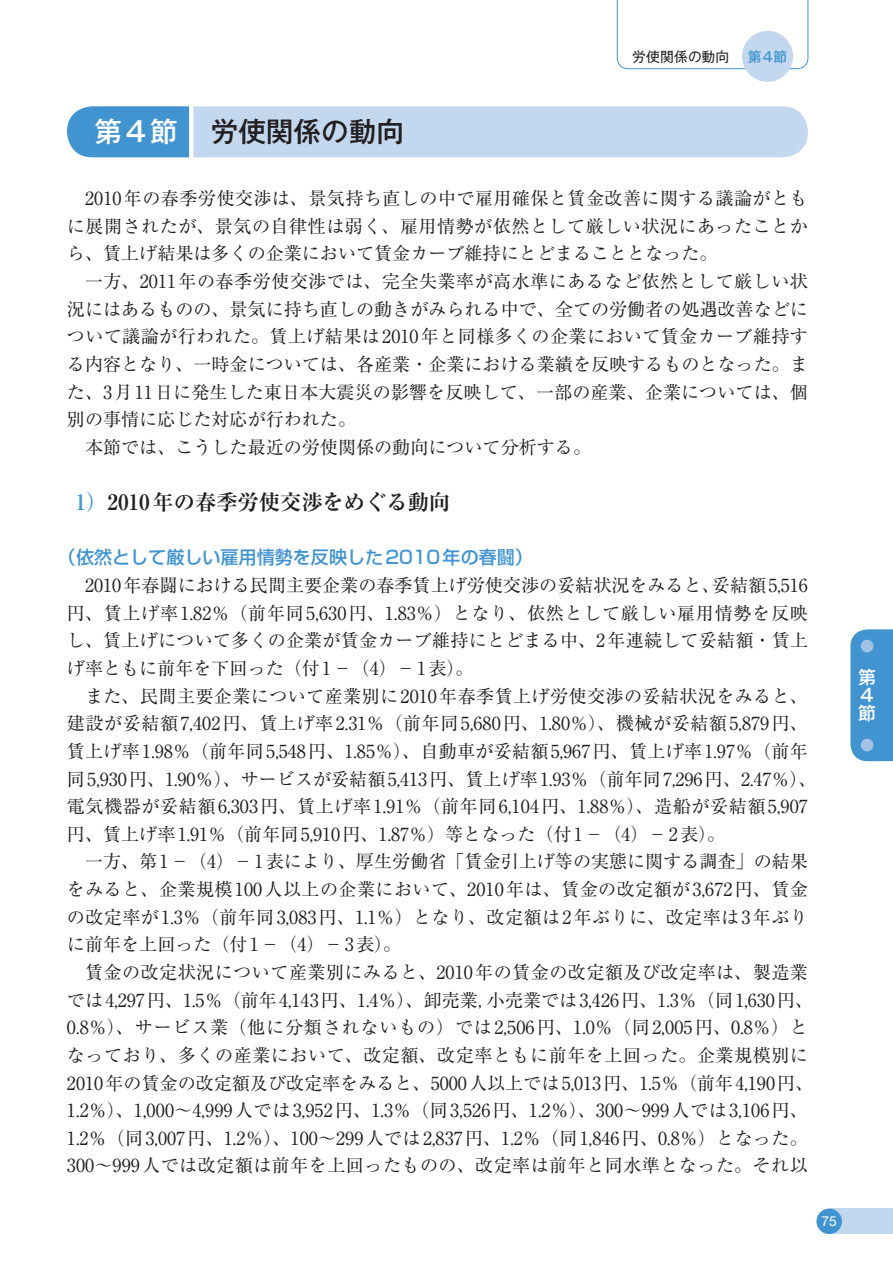
<style>
.page{position:relative;width:893px;height:1263px;background:#fff}
.page>*{position:absolute;margin:0;border:0;box-sizing:border-box;transform-origin:0 0}
.t1{font:500 27.6px "Gothic MB101 Pro";color:#231f20}
.t2{font:700 21.3px "Ryumin Pro";color:#231f20}
.t3{font:18px/27.6px "Ryumin Pro";letter-spacing:.01em;color:#231f20;text-align:justify}
.t4{font:500 18px "Shin Go Pro";color:#4194d0}
.t5{font:500 18px/18px "Gothic MB101 Pro";color:#fff;text-align:justify}
.t6{font:13.8px "Gothic MB101 Pro";letter-spacing:.005em;color:#231f20}
.t7{font:500 13.8px "Gothic MB101 Pro";color:#4194d0}
.t8{font:13.8px "Helvetica Neue LT Std";color:#fff}
.s1{color:#fff}
.s2{color:#4194d0}
</style>
<div class="page">
<svg style="left:67px;top:106px;width:741px;height:51px"></svg>
<svg style="left:616px;top:0;width:193px;height:70px"></svg>
<div style="left:829px;top:1208px;width:64px;height:26px;background:#c3d7ee"></div>
<div style="left:816px;top:1208px;width:26px;height:26px;background:#4194d0;border-radius:50%"></div>
<div style="left:742px;top:31px;width:51px;height:51px;background:#c3d7ee;border-radius:50%"></div>
<div style="left:850px;top:629px;width:43px;height:132px;background:#4194d0"></div>
<div style="left:861px;top:640px;width:12px;height:12px;background:#a1c1e5;border-radius:50%"></div>
<div style="left:861px;top:739px;width:12px;height:12px;background:#a1c1e5;border-radius:50%"></div>
<p class="t6" style="left:632px;top:45px;width:99px">労使関係の動向</p>
<p class="t7" style="left:748px;top:45px;width:41px">第4節</p>
<h1 class="t1" style="left:94px;top:109px;width:311px"><span class="s1">第4節</span> 労使関係の動向</h1>
<p class="t3" style="left:67px;top:183px;width:742px;text-indent:18px">2010年の春季労使交渉は、景気持ち直しの中で雇用確保と賃金改善に関する議論がともに展開されたが、景気の自律性は弱く、雇用情勢が依然として厳しい状況にあったことから、賃上げ結果は多くの企業において賃金カーブ維持にとどまることとなった。</p>
<p class="t3" style="left:85px;top:266px;width:724px">一方、2011年の春季労使交渉では、完全失業率が高水準にあるなど依然として厳しい状</p>
<p class="t3" style="left:67px;top:294px;width:742px">況にはあるものの、景気に持ち直しの動きがみられる中で、全ての労働者の処遇改善などに</p>
<p class="t3" style="left:67px;top:322px;width:743px">ついて議論が行われた。賃上げ結果は2010年と同様多くの企業において賃金カーブ維持す</p>
<p class="t3" style="left:67px;top:349px;width:742px">る内容となり、一時金については、各産業・企業における業績を反映するものとなった。ま</p>
<p class="t3" style="left:67px;top:377px;width:742px">た、3月 11日に発生した東日本大震災の影響を反映して、一部の産業、企業については、個</p>
<p class="t3" style="left:67px;top:404px;width:291px">別の事情に応じた対応が行われた。</p>
<p class="t3" style="left:85px;top:432px;width:507px">本節では、こうした最近の労使関係の動向について分析する。</p>
<p class="t2" style="left:75px;top:485px;width:376px"><span class="s2">1）</span>2010年の春季労使交渉をめぐる動向</p>
<p class="t4" style="left:58px;top:543px;width:477px">（依然として厳しい雇用情勢を反映した2010年の春闘）</p>
<p class="t3" style="left:67px;top:570px;width:743px;text-indent:18px">2010年春闘における民間主要企業の春季賃上げ労使交渉の妥結状況をみると、妥結額 5,516円、賃上げ率1.82％（前年同5,630円、1.83％）となり、依然として厳しい雇用情勢を反映し、賃上げについて多くの企業が賃金カーブ維持にとどまる中、2年連続して妥結額・賃上げ率ともに前年を下回った（付 1−（4）− 1表）。</p>
<p class="t3" style="left:67px;top:681px;width:751px;text-align:left;text-indent:18px">また、民間主要企業について産業別に2010年春季賃上げ労使交渉の妥結状況をみると、建設が妥結額 7,402円、賃上げ率 2.31％（前年同 5,680円、1.80％）、機械が妥結額 5,879円、賃上げ率 1.98％（前年同 5,548円、1.85％）、自動車が妥結額 5,967円、賃上げ率 1.97％（前年同 5,930円、1.90％）、サービスが妥結額 5,413円、賃上げ率 1.93％（前年同 7,296円、2.47％）、電気機器が妥結額6,303円、賃上げ率1.91％（前年同6,104円、1.88％）、造船が妥結額5,907円、賃上げ率 1.91％（前年同 5,910円、1.87％）等となった（付 1−（4）− 2表）。</p>
<p class="t3" style="left:67px;top:847px;width:742px;text-indent:18px">一方、第 1−（4）− 1表により、厚生労働省「賃金引上げ等の実態に関する調査」の結果をみると、企業規模100人以上の企業において、2010年は、賃金の改定額が3,672円、賃金の改定率が1.3％（前年同3,083円、1.1％）となり、改定額は2年ぶりに、改定率は3年ぶりに前年を上回った（付 1−（4）− 3表）。</p>
<p class="t3" style="left:67px;top:957px;width:748px;text-align:left;text-indent:18px">賃金の改定状況について産業別にみると、2010年の賃金の改定額及び改定率は、製造業では 4,297円、1.5％（前年 4,143円、1.4％）、卸売業，小売業では 3,426円、1.3％（同 1,630円、0.8％）、サービス業（他に分類されないもの）では 2,506円、1.0％（同 2,005円、0.8％）となっており、多くの産業において、改定額、改定率ともに前年を上回った。企業規模別に2010年の賃金の改定額及び改定率をみると、5000人以上では 5,013円、1.5％（前年 4,190円、1.2％）、1,000〜4,999人では 3,952円、1.3％（同 3,526円、1.2％）、300〜999人では 3,106円、1.2％（同 3,007円、1.2％）、100〜299人では 2,837円、1.2％（同 1,846円、0.8％）となった。300〜999人では改定額は前年を上回ったものの、改定率は前年と同水準となった。それ以</p>
<p class="t8" style="left:821px;top:1212px;width:17px">75</p>
<p class="t5" style="left:858px;top:666px;width:19px">第4節</p>
</div>
